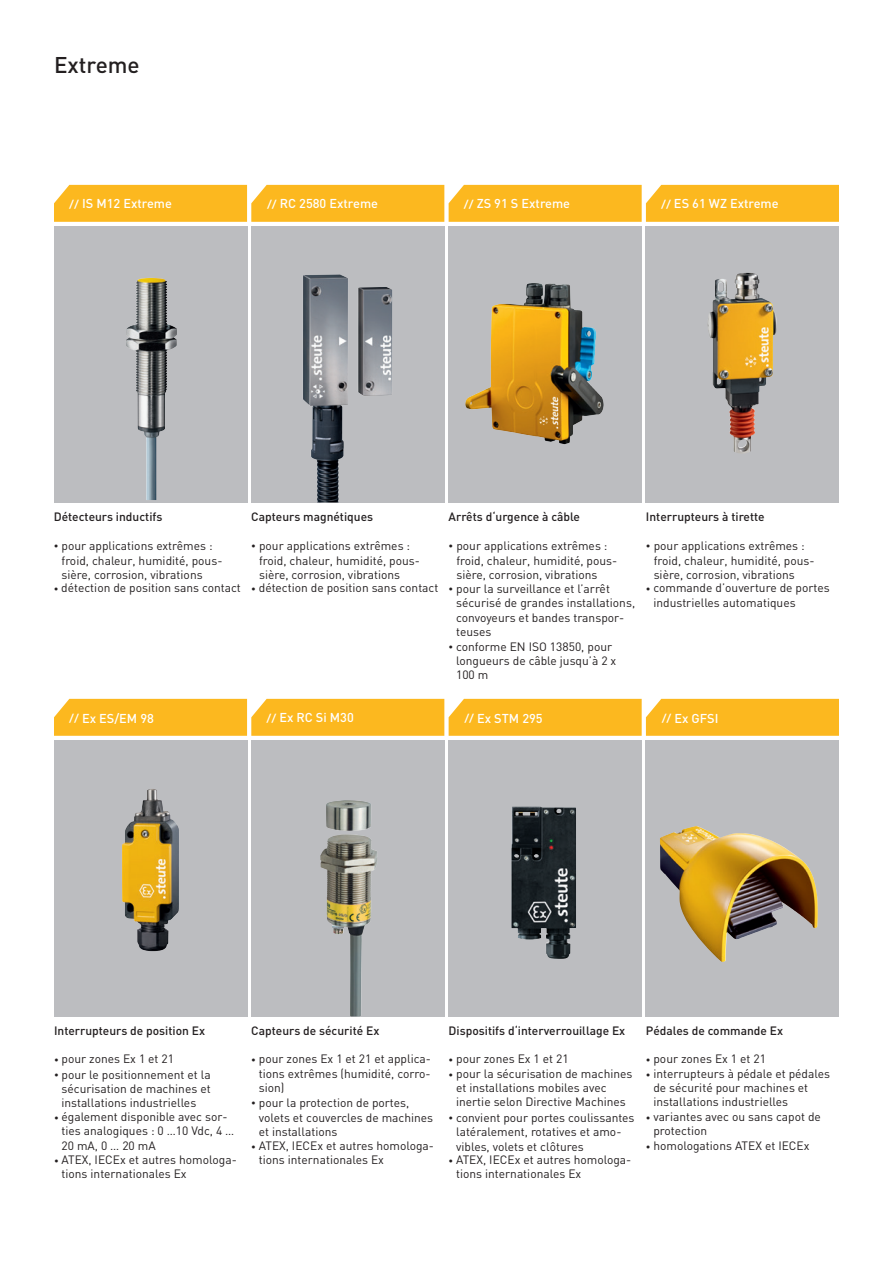
<style>
.page{position:relative;width:893px;height:1263px;background:#fff}
.page>*{position:absolute;margin:0;border:0;box-sizing:border-box;transform-origin:0 0}
.t1{font:500 22.5px "DIN";color:#231f20}
.t2{font:500 12.75px "DIN";color:#fff}
.t3{font:12px/14.4px "DIN";color:#231f20}
.t4{font:500 12px "DIN";color:#231f20}
.s1{font-size:10.65px}
.s2{font-size:9px}
</style>
<div class="page">
<div style="left:449px;top:226px;width:193px;height:276px;background:#bcbdc0"></div>
<img style="left:465px;top:283px;width:139px;height:161px">
<div style="left:646px;top:226px;width:193px;height:276px;background:#bcbdc0"></div>
<img style="left:707px;top:273px;width:48px;height:180px">
<div style="left:54px;top:226px;width:193px;height:276px;background:#bcbdc0"></div>
<img style="left:126px;top:280px;width:51px;height:220px">
<div style="left:251px;top:226px;width:193px;height:276px;background:#bcbdc0"></div>
<img style="left:303px;top:274px;width:89px;height:228px">
<div style="left:54px;top:185px;width:785px;height:37px;background:#fcb81f"></div>
<div style="left:54px;top:740px;width:193px;height:276px;background:#bcbdc0"></div>
<img style="left:122px;top:789px;width:57px;height:162px">
<div style="left:449px;top:740px;width:193px;height:276px;background:#bcbdc0"></div>
<img style="left:511px;top:806px;width:65px;height:153px">
<div style="left:646px;top:740px;width:193px;height:276px;background:#bcbdc0"></div>
<img style="left:660px;top:826px;width:158px;height:136px">
<div style="left:251px;top:740px;width:193px;height:276px;background:#bcbdc0"></div>
<img style="left:320px;top:800px;width:57px;height:216px">
<div style="left:54px;top:699px;width:785px;height:37px;background:#fcb81f"></div>
<h1 class="t1" style="left:54px;top:50px;width:87px">Extreme</h1>
<p class="t2" style="left:69px;top:196px;width:104px"><span class="s1">//</span> IS M12 Extreme</p>
<p class="t2" style="left:267px;top:196px;width:113px"><span class="s1">//</span> RC 2580 Extreme</p>
<p class="t2" style="left:464px;top:196px;width:108px"><span class="s1">//</span> ZS 91 S Extreme</p>
<p class="t2" style="left:661px;top:196px;width:119px"><span class="s1">//</span> ES 61 WZ Extreme</p>
<p class="t4" style="left:54px;top:509px;width:110px">Détecteurs inductifs</p>
<p class="t3" style="left:62px;top:538px;width:162px;text-indent:-8px"><span class="s2">•</span> pour applications extrêmes : froid, chaleur, humidité, pous&shy;sière, corrosion, vibrations</p>
<p class="t3" style="left:54px;top:581px;width:189px"><span class="s2">•</span> détection de position sans contact</p>
<p class="t4" style="left:251px;top:509px;width:123px">Capteurs magnétiques</p>
<p class="t3" style="left:259px;top:538px;width:162px;text-indent:-8px"><span class="s2">•</span> pour applications extrêmes : froid, chaleur, humidité, pous&shy;sière, corrosion, vibrations</p>
<p class="t3" style="left:251px;top:581px;width:189px"><span class="s2">•</span> détection de position sans contact</p>
<p class="t4" style="left:449px;top:509px;width:133px">Arrêts d‘urgence à câble</p>
<p class="t3" style="left:456px;top:538px;width:162px;text-indent:-8px"><span class="s2">•</span> pour applications extrêmes : froid, chaleur, humidité, pous&shy;sière, corrosion, vibrations</p>
<p class="t3" style="left:456px;top:581px;width:181px;text-indent:-8px"><span class="s2">•</span> pour la surveillance et l’arrêt sécurisé de grandes installations, convoyeurs et bandes transpor&shy;teuses</p>
<p class="t3" style="left:456px;top:639px;width:162px;text-indent:-8px"><span class="s2">•</span> conforme EN ISO 13850, pour longueurs de câble jusqu’à 2 x<br>100 m</p>
<p class="t4" style="left:646px;top:509px;width:120px">I nterrupteurs à tirette</p>
<p class="t3" style="left:654px;top:538px;width:162px;text-indent:-8px"><span class="s2">•</span> pour applications extrêmes : froid, chaleur, humidité, pous&shy;sière, corrosion, vibrations</p>
<p class="t3" style="left:653px;top:581px;width:178px;text-indent:-8px"><span class="s2">•</span> commande d’ouverture de portes industrielles automatiques</p>
<p class="t2" style="left:69px;top:710px;width:86px"><span class="s1">//</span>Ex ES/EM 98</p>
<p class="t2" style="left:267px;top:709px;width:89px"><span class="s1">//</span> Ex RC Si M30</p>
<p class="t2" style="left:464px;top:710px;width:80px"><span class="s1">//</span> Ex STM 295</p>
<p class="t2" style="left:662px;top:710px;width:52px"><span class="s1">//</span>Ex GFSI</p>
<p class="t4" style="left:54px;top:1023px;width:153px">I nterrupteurs de position Ex</p>
<p class="t3" style="left:54px;top:1051px;width:122px"><span class="s2">•</span> pour zones Ex 1 et 21</p>
<p class="t3" style="left:62px;top:1067px;width:151px;text-align:justify;text-indent:-8px"><span class="s2">•</span> pour le positionnement et la sécurisation de machines et installations industrielles</p>
<p class="t3" style="left:62px;top:1109px;width:174px;text-indent:-8px"><span class="s2">•</span> également disponible avec sor&shy;ties analogiques : 0 …10 Vdc, 4 …<br>20 mA, 0 … 20 mA</p>
<p class="t3" style="left:62px;top:1152px;width:177px;text-indent:-8px"><span class="s2">•</span> ATEX, IECEx et autres homologa&shy;tions internationales Ex</p>
<p class="t4" style="left:251px;top:1023px;width:130px">Capteurs de sécurité Ex</p>
<p class="t3" style="left:259px;top:1051px;width:174px;text-align:justify;text-indent:-8px"><span class="s2">•</span> pour zones Ex 1 et 21 et applica&shy;tions extrêmes (humidité, corro&shy;sion)</p>
<p class="t3" style="left:259px;top:1095px;width:176px;text-indent:-8px"><span class="s2">•</span> pour la protection de portes, volets et couvercles de machines et installations</p>
<p class="t3" style="left:259px;top:1138px;width:177px;text-indent:-8px"><span class="s2">•</span> ATEX, IECEx et autres homologa&shy;tions internationales Ex</p>
<p class="t4" style="left:449px;top:1023px;width:178px">Dispositifs d‘interverrouillage Ex</p>
<p class="t3" style="left:449px;top:1051px;width:122px"><span class="s2">•</span> pour zones Ex 1 et 21</p>
<p class="t3" style="left:456px;top:1066px;width:178px;text-indent:-8px"><span class="s2">•</span> pour la sécurisation de machines et installations mobiles avec inertie selon Directive Machines</p>
<p class="t3" style="left:456px;top:1110px;width:180px;text-indent:-8px"><span class="s2">•</span> convient pour portes coulissantes latéralement, rotatives et amo&shy;vibles, volets et clôtures</p>
<p class="t3" style="left:456px;top:1152px;width:177px;text-indent:-8px"><span class="s2">•</span> ATEX, IECEx et autres homologa&shy;tions internationales Ex</p>
<p class="t4" style="left:646px;top:1023px;width:139px">Pédales de commande Ex</p>
<p class="t3" style="left:646px;top:1051px;width:122px"><span class="s2">•</span> pour zones Ex 1 et 21</p>
<p class="t3" style="left:653px;top:1066px;width:178px;text-indent:-8px"><span class="s2">•</span> interrupteurs à pédale et pédales de sécurité pour machines et installations industrielles</p>
<p class="t3" style="left:653px;top:1109px;width:169px;text-indent:-8px"><span class="s2">•</span> variantes avec ou sans capot de protection</p>
<p class="t3" style="left:646px;top:1138px;width:165px"><span class="s2">•</span> homologations ATEX et IECEx</p>
</div>
